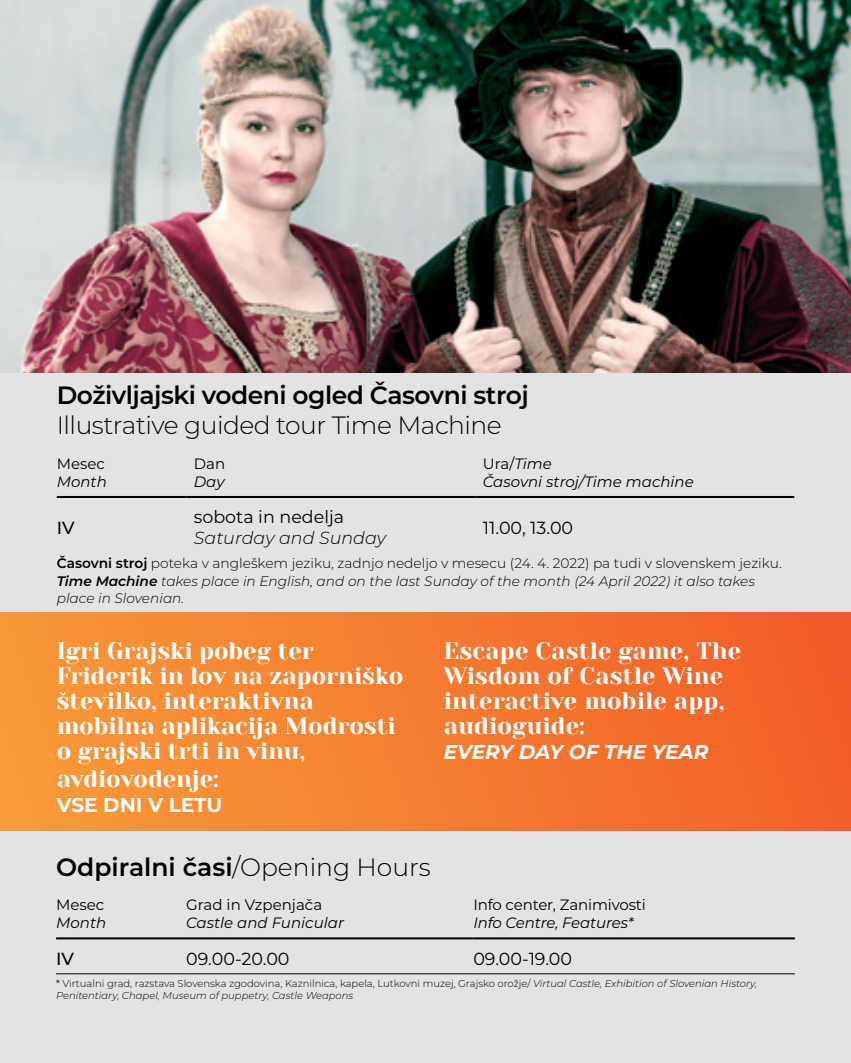
<style>
.page{position:relative;width:851px;height:1063px;background:#fff}
.page>*{position:absolute;margin:0;border:0;box-sizing:border-box;transform-origin:0 0}
.t1{font:600 25px "Montserrat";letter-spacing:-.02em;color:#000}
.t2{font:300 25px "Montserrat";letter-spacing:-.02em;color:#000}
.t3{font:600 25px "Montserrat";color:#000}
.t4{font:23.75px/25px "Yeseva One";color:#fff}
.t5{font:italic 700 20px "Montserrat";letter-spacing:-.005em;color:#fff}
.t6{font:700 20px "Montserrat";color:#fff}
.t7{font:17.5px "Montserrat";color:#000}
.t8{font:italic 300 17.5px "Montserrat";color:#000}
.t9{font:500 17.5px "Montserrat";color:#000}
.t10{font:italic 15px/18px "Montserrat";color:#000}
.t11{font:15px "Montserrat";letter-spacing:-.005em;color:#000}
.t12{font:italic 300 13.75px/17.5px "Montserrat";color:#000}
.t13{font:italic 300 10px/12.5px "Montserrat";color:#000}
.s1{font-style:normal}
.s2{font-weight:600;font-style:normal}
.s3{font-weight:600}
.s4{font-weight:300}
.s5{font-weight:400;font-style:normal}
</style>
<div class="page">
<div style="left:0;top:370px;width:850px;height:693px;background:#e2e3e4"></div>
<div style="left:0;top:613px;width:850px;height:217px;background:linear-gradient(to right,#f89b38,#f15e28)"></div>
<img style="left:0;top:0;width:850px;height:373px">
<hr style="left:56px;top:973px;width:130px;height:1px;background:#000">
<hr style="left:186px;top:973px;width:287px;height:1px;background:#000">
<hr style="left:473px;top:973px;width:321px;height:1px;background:#000">
<hr style="left:56px;top:937px;width:130px;height:2px;background:#000">
<hr style="left:186px;top:937px;width:287px;height:2px;background:#000">
<hr style="left:473px;top:937px;width:321px;height:2px;background:#000">
<hr style="left:57px;top:496px;width:130px;height:2px;background:#000">
<hr style="left:187px;top:496px;width:288px;height:2px;background:#000">
<hr style="left:475px;top:496px;width:319px;height:2px;background:#000">
<svg style="left:850px;top:0;width:1px;height:514px"></svg>
<p class="t1" style="left:57px;top:378px;width:473px">Doživljajski vodeni ogled Časovni stroj</p>
<p class="t2" style="left:57px;top:409px;width:446px">Illustrative guided tour Time Machine</p>
<p class="t11" style="left:57px;top:453px;width:50px">Mesec</p>
<p class="t10" style="left:57px;top:472px;width:52px">Month</p>
<p class="t10" style="left:483px;top:454px;width:212px"><span class="s1">Ura/</span>Time<br>Časovni stroj/Time machine</p>
<p class="t11" style="left:194px;top:453px;width:33px">Dan</p>
<p class="t10" style="left:194px;top:472px;width:32px">Day</p>
<p class="t9" style="left:57px;top:515px;width:19px">IV</p>
<p class="t7" style="left:194px;top:505px;width:152px">sobota in nedelja</p>
<p class="t8" style="left:194px;top:526px;width:194px">Saturday and Sunday</p>
<p class="t7" style="left:483px;top:516px;width:92px">11.00, 13.00</p>
<p class="t12" style="left:57px;top:554px;width:726px"><span class="s2">Časovni stroj</span> <span class="s1">poteka v angleškem jeziku, zadnjo nedeljo v mesecu (24. 4. 2022) pa tudi v slovenskem jeziku.<br></span><span class="s3">Time Machine</span> takes place in English, and on the last Sunday of the month (24 April 2022) it also takes place in Slovenian.</p>
<p class="t4" style="left:57px;top:639px;width:348px">Igri Grajski pobeg ter<br>Friderik in lov na zaporniško številko, interaktivna mobilna aplikacija Modrosti o grajski trti in vinu,</p>
<p class="t4" style="left:57px;top:767px;width:163px">avdiovodenje:</p>
<p class="t6" style="left:57px;top:790px;width:167px">VSE DNI V LETU</p>
<p class="t4" style="left:444px;top:639px;width:298px">Escape Castle game, The<br>Wisdom of Castle Wine interactive mobile app, audioguide:</p>
<p class="t5" style="left:444px;top:738px;width:266px">EVERY DAY OF THE YEAR</p>
<p class="t3" style="left:56px;top:849px;width:376px">Odpiralni časi<span class="s4">/Opening Hours</span></p>
<p class="t11" style="left:56px;top:895px;width:50px">Mesec</p>
<p class="t10" style="left:56px;top:914px;width:52px">Month</p>
<p class="t11" style="left:186px;top:895px;width:137px">Grad in Vzpenjača</p>
<p class="t10" style="left:186px;top:914px;width:159px">Castle and Funicular</p>
<p class="t11" style="left:473px;top:895px;width:174px">Info center, Zanimivosti</p>
<p class="t10" style="left:473px;top:914px;width:162px">Info Centre, Features*</p>
<p class="t9" style="left:56px;top:946px;width:19px">IV</p>
<p class="t7" style="left:186px;top:946px;width:105px">09.00-20.00</p>
<p class="t7" style="left:473px;top:946px;width:100px">09.00-19.00</p>
<p class="t13" style="left:56px;top:977px;width:702px"><span class="s5">*</span> <span class="s1">Virtualni grad, razstava Slovenska zgodovina, Kaznilnica, kapela, Lutkovni muzej, Grajsko orožje/</span> Virtual Castle, Exhibition of Slovenian History,<br>Penitentiary, Chapel, Museum of puppetry, Castle Weapons</p>
</div>
